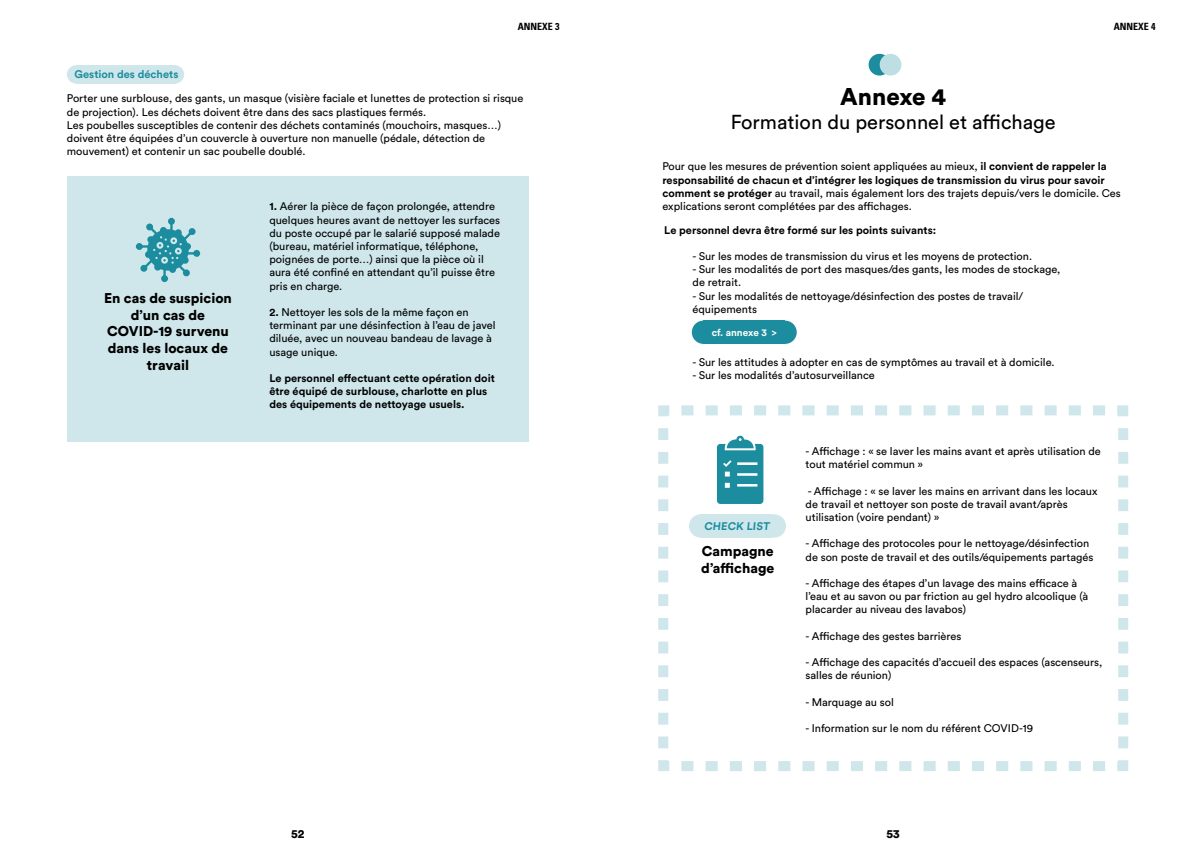
<style>
.page{position:relative;width:1191px;height:842px;background:#fff}
.page>*{position:absolute;margin:0;border:0;box-sizing:border-box;transform-origin:0 0}
.t1{font:900 24px "Circular Std";color:#000}
.t2{font:20px "Circular Std";color:#000}
.t3{font:900 14px/16.8px "Circular Std";color:#000;text-align:center}
.t4{font:900 12px "Circular Std";color:#000}
.t5{font:11px/13.2px "Circular Std";color:#000}
.t6{font:700 11px/13.2px "Circular Std";color:#000}
.t7{font:700 11px "Circular Std";color:#1b8d9e}
.t8{font:700 condensed 10px "Univers LT Std";color:#000}
.t9{font:700 10px "Circular Std";color:#fff}
.s1{font-weight:700}
</style>
<div class="page">
<div style="left:67px;top:176px;width:461px;height:265px;background:#cfe7eb"></div>
<svg style="left:136px;top:218px;width:64px;height:64px"></svg>
<div style="left:67px;top:65px;width:18px;height:19px;background:#cfe7eb;border-radius:50%"></div>
<div style="left:166px;top:65px;width:18px;height:19px;background:#cfe7eb;border-radius:50%"></div>
<div style="left:76px;top:65px;width:99px;height:19px;background:#cfe7eb"></div>
<div style="left:868px;top:54px;width:22px;height:22px;background:#1b8d9e;border-radius:50%"></div>
<div style="left:879px;top:54px;width:22px;height:22px;background:#bddee3;border-radius:50%"></div>
<div style="left:703px;top:321px;width:82px;height:23px;background:#1b8d9e"></div>
<div style="left:692px;top:321px;width:23px;height:23px;background:#1b8d9e;border-radius:50%"></div>
<div style="left:773px;top:321px;width:23px;height:23px;background:#1b8d9e;border-radius:50%"></div>
<svg style="left:658px;top:405px;width:471px;height:366px"></svg>
<svg style="left:717px;top:436px;width:46px;height:68px"></svg>
<p class="t8" style="left:518px;top:20px;width:43px">ANNEXE 3</p>
<p class="t7" style="left:75px;top:67px;width:105px">Gestion des déchets</p>
<p class="t5" style="left:67px;top:92px;width:458px">Porter une surblouse, des gants, un masque (visière faciale et lunettes de protection si risque de projection). Les déchets doivent être dans des sacs plastiques fermés.<br>Les poubelles susceptibles de contenir des déchets contaminés (mouchoirs, masques…) doivent être équipées d’un couvercle à ouverture non manuelle (pédale, détection de mouvement) et contenir un sac poubelle doublé.</p>
<p class="t3" style="left:104px;top:289px;width:129px">En cas de suspicion d’un cas de<br>COVID-19 survenu dans les locaux de travail</p>
<p class="t5" style="left:269px;top:200px;width:232px"><span class="s1">1.</span> Aérer la pièce de façon prolongée, attendre quelques heures avant de nettoyer les surfaces du poste occupé par le salarié supposé malade (bureau, matériel informatique, téléphone, poignées de porte…) ainsi que la pièce où il aura été confiné en attendant qu’il puisse être pris en charge.</p>
<p class="t5" style="left:269px;top:305px;width:228px"><span class="s1">2.</span> Nettoyer les sols de la même façon en terminant par une désinfection à l’eau de javel diluée, avec un nouveau bandeau de lavage à usage unique.</p>
<p class="t6" style="left:269px;top:371px;width:227px">Le personnel effectuant cette opération doit être équipé de surblouse, charlotte en plus des équipements de nettoyage usuels.</p>
<p class="t8" style="left:1113px;top:20px;width:43px">ANNEXE 4</p>
<h1 class="t1" style="left:840px;top:80px;width:107px">Annexe 4</h1>
<h2 class="t2" style="left:730px;top:109px;width:326px">Formation du personnel et affichage</h2>
<p class="t5" style="left:662px;top:160px;width:460px">Pour que les mesures de prévention soient appliquées au mieux, <span class="s1">il convient de rappeler la responsabilité de chacun et d’intégrer les logiques de transmission du virus pour savoir comment se protéger</span> au travail, mais également lors des trajets depuis/vers le domicile. Ces explications seront complétées par des affichages.</p>
<p class="t6" style="left:664px;top:223px;width:273px">Le personnel devra être formé sur les points suivants:</p>
<p class="t5" style="left:692px;top:249px;width:341px">- Sur les modes de transmission du virus et les moyens de protection.</p>
<p class="t5" style="left:692px;top:263px;width:369px">- Sur les modalités de port des masques/des gants, les modes de stockage, de retrait.</p>
<p class="t5" style="left:692px;top:289px;width:332px">- Sur les modalités de nettoyage/désinfection des postes de travail/ équipements</p>
<p class="t9" style="left:711px;top:326px;width:67px">cf. annexe 3 &gt;</p>
<p class="t5" style="left:692px;top:355px;width:363px">- Sur les attitudes à adopter en cas de symptômes au travail et à domicile.</p>
<p class="t5" style="left:692px;top:368px;width:184px">- Sur les modalités d’autosurveillance</p>
<p class="t7" style="left:704px;top:519px;width:69px">CHECK LIST</p>
<p class="t3" style="left:701px;top:542px;width:75px;text-align:left">Campagne d’affichage</p>
<p class="t5" style="left:805px;top:444px;width:297px">- Affichage : « se laver les mains avant et après utilisation de tout matériel commun »</p>
<p class="t5" style="left:805px;top:484px;width:293px">- Affichage : « se laver les mains en arrivant dans les locaux de travail et nettoyer son poste de travail avant/après utilisation (voire pendant) »</p>
<p class="t5" style="left:805px;top:537px;width:289px">- Affichage des protocoles pour le nettoyage/désinfection de son poste de travail et des outils/équipements partagés</p>
<p class="t5" style="left:805px;top:576px;width:284px">- Affichage des étapes d’un lavage des mains efficace à l’eau et au savon ou par friction au gel hydro alcoolique (à placarder au niveau des lavabos)</p>
<p class="t5" style="left:805px;top:629px;width:157px">- Affichage des gestes barrières</p>
<p class="t5" style="left:805px;top:655px;width:298px">- Affichage des capacités d’accueil des espaces (ascenseurs, salles de réunion)</p>
<p class="t5" style="left:805px;top:695px;width:90px">- Marquage au sol</p>
<p class="t5" style="left:805px;top:721px;width:229px">- Information sur le nom du référent COVID-19</p>
<p class="t4" style="left:291px;top:825px;width:15px">52</p>
<p class="t4" style="left:886px;top:825px;width:15px">53</p>
</div>
